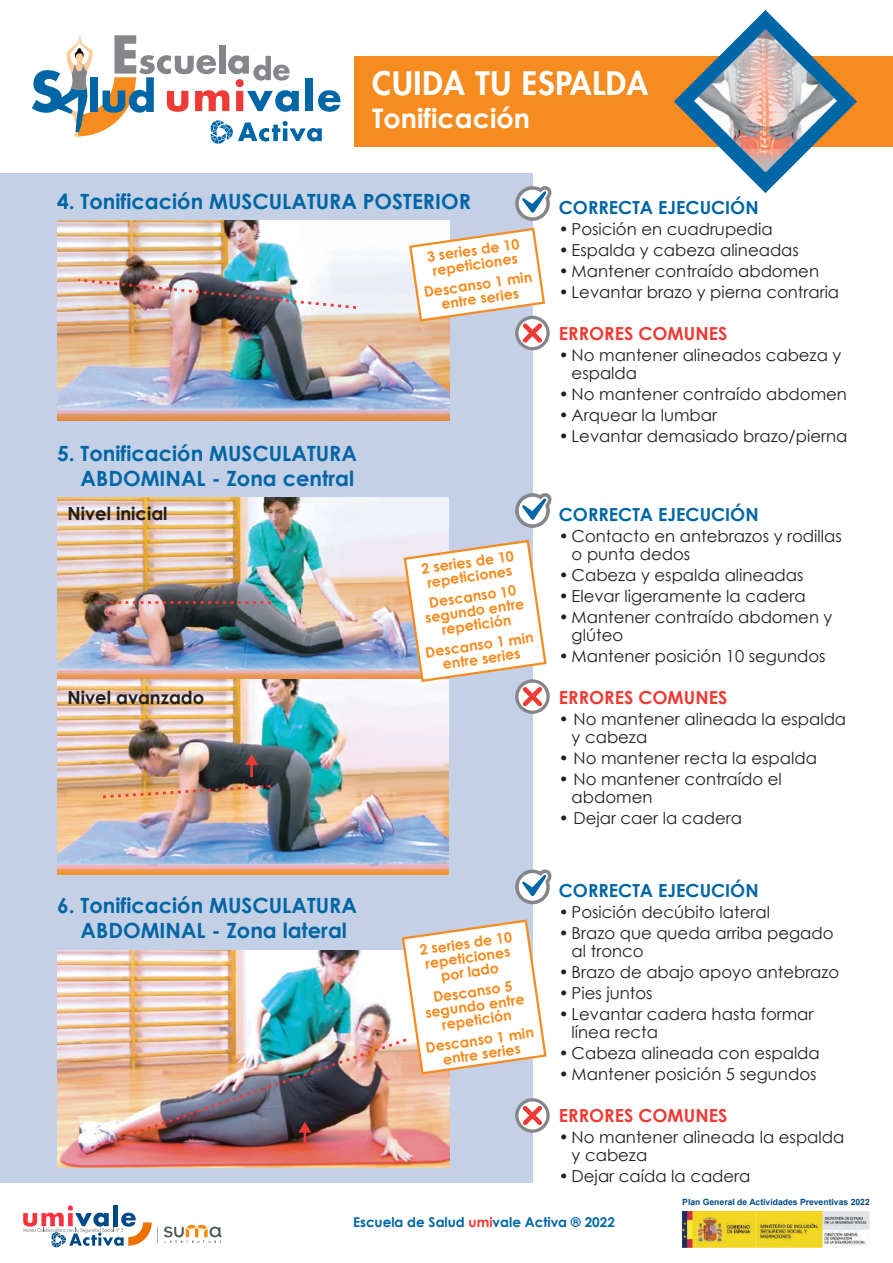
<style>
.page{position:relative;width:893px;height:1263px;background:#fff}
.page>*{position:absolute;margin:0;border:0;box-sizing:border-box;transform-origin:0 0}
.t1{font:800 31.5px "Futura LT";letter-spacing:.025em;color:#fff}
.t2{font:700 27px "Century Gothic";color:#fff}
.t3{font:700 21px/25.2px "Century Gothic";color:#0166a5;text-align:right}
.t4{font:700 18px "Century Gothic";color:#0166a5}
.t5{font:700 18px "Century Gothic";color:#ee3b35}
.t6{font:700 18px "Century Gothic";color:#231f20}
.t7{font:16.5px/18px "Century Gothic";color:#231f20}
.t8{font:700 14.25px/14.2px "Century Gothic";color:#f68b1f;text-align:center}
.t9{font:700 13.5px "Century Gothic";color:#0166a5}
.t10{font:700 8.55px "Arial";color:#004a87}
.s1{color:#ee3b35}
</style>
<div class="page">
<div style="left:0;top:173px;width:533px;height:1010px;background:#c4d0e6"></div>
<img style="left:57px;top:950px;width:392px;height:217px">
<div style="left:515px;top:316px;width:35px;height:34px;background:#848689;border-radius:50%"></div>
<div style="left:518px;top:319px;width:28px;height:28px;background:#fff;border-radius:50%"></div>
<svg style="left:515px;top:493px;width:37px;height:35px"></svg>
<svg style="left:515px;top:679px;width:35px;height:35px"></svg>
<div style="left:518px;top:683px;width:28px;height:27px;background:#fff;border-radius:50%"></div>
<svg style="left:515px;top:869px;width:37px;height:35px"></svg>
<svg style="left:515px;top:1098px;width:35px;height:35px"></svg>
<img style="left:57px;top:221px;width:392px;height:199px">
<img style="left:75px;top:277px;width:284px;height:33px">
<svg style="left:408px;top:186px;width:144px;height:157px"></svg>
<img style="left:57px;top:498px;width:391px;height:181px">
<svg style="left:95px;top:601px;width:176px;height:3px"></svg>
<img style="left:57px;top:679px;width:391px;height:196px">
<img style="left:100px;top:783px;width:177px;height:17px">
<svg style="left:245px;top:754px;width:13px;height:23px"></svg>
<svg style="left:402px;top:538px;width:146px;height:168px"></svg>
<img style="left:88px;top:919px;width:460px;height:232px">
<div style="left:354px;top:56px;width:539px;height:91px;background:#f68b1f"></div>
<svg style="left:674px;top:10px;width:183px;height:183px"></svg>
<img style="left:694px;top:30px;width:142px;height:141px">
<img style="left:682px;top:1211px;width:188px;height:36px">
<svg style="left:32px;top:35px;width:308px;height:109px"></svg>
<svg style="left:164px;top:1225px;width:57px;height:18px"></svg>
<svg style="left:23px;top:1205px;width:135px;height:42px"></svg>
<h1 class="t1" style="left:372px;top:63px;width:277px">CUIDA TU ESPALDA</h1>
<h2 class="t2" style="left:372px;top:98px;width:159px">Tonificación</h2>
<p class="t3" style="left:57px;top:188px;width:415px">4. Tonificación MUSCULATURA POSTERIOR</p>
<p class="t3" style="left:57px;top:439px;width:301px">5. Tonificación MUSCULATURA<br>ABDOMINAL - Zona central</p>
<p class="t6" style="left:68px;top:500px;width:102px">Nivel inicial</p>
<p class="t6" style="left:68px;top:684px;width:138px">Nivel avanzado</p>
<p class="t8" style="left:426px;top:249px;width:95px;text-align:left;rotate:-8deg">3 series de 10 repeticiones</p>
<p class="t8" style="left:423px;top:284px;width:111px;rotate:-8deg">Descanso 1 min entre series</p>
<p class="t8" style="left:420px;top:561px;width:95px;text-align:left;rotate:-8deg">2 series de 10 repeticiones</p>
<p class="t8" style="left:422px;top:596px;width:102px;rotate:-8deg">Descanso 10 segundo entre repetición</p>
<p class="t8" style="left:424px;top:644px;width:111px;rotate:-8deg">Descanso 1 min entre series</p>
<p class="t3" style="left:81px;top:892px;width:278px;text-align:left;text-indent:-24px">6. Tonificación MUSCULATURA<br>ABDOMINAL - Zona lateral</p>
<p class="t8" style="left:419px;top:942px;width:95px;rotate:-8deg">2 series de 10 repeticiones por lado</p>
<p class="t8" style="left:422px;top:991px;width:102px;rotate:-8deg">Descanso 5 segundo entre repetición</p>
<p class="t8" style="left:425px;top:1040px;width:111px;rotate:-8deg">Descanso 1 min entre series</p>
<p class="t4" style="left:559px;top:194px;width:201px">CORRECTA EJECUCIÓN</p>
<p class="t7" style="left:559px;top:220px;width:215px">• Posición en cuadrupedia</p>
<p class="t7" style="left:559px;top:241px;width:242px">• Espalda y cabeza alineadas</p>
<p class="t7" style="left:559px;top:262px;width:262px">• Mantener contraído abdomen</p>
<p class="t7" style="left:559px;top:283px;width:282px">• Levantar brazo y pierna contraria</p>
<p class="t5" style="left:559px;top:320px;width:170px">ERRORES COMUNES</p>
<p class="t7" style="left:572px;top:346px;width:271px;text-indent:-13px">• No mantener alineados cabeza y espalda</p>
<p class="t7" style="left:559px;top:385px;width:290px">• No mantener contraído abdomen</p>
<p class="t7" style="left:559px;top:406px;width:160px">• Arquear la lumbar</p>
<p class="t7" style="left:559px;top:427px;width:290px">• Levantar demasiado brazo/pierna</p>
<p class="t4" style="left:559px;top:501px;width:201px">CORRECTA EJECUCIÓN</p>
<p class="t7" style="left:572px;top:527px;width:272px;text-indent:-13px">• Contacto en antebrazos y rodillas o punta dedos</p>
<p class="t7" style="left:559px;top:566px;width:246px">• Cabeza y espalda alineadas</p>
<p class="t7" style="left:559px;top:587px;width:248px">• Elevar ligeramente la cadera</p>
<p class="t7" style="left:572px;top:608px;width:262px;text-indent:-13px">• Mantener contraído abdomen y glúteo</p>
<p class="t7" style="left:559px;top:647px;width:268px">• Mantener posición 10 segundos</p>
<p class="t5" style="left:559px;top:684px;width:170px">ERRORES COMUNES</p>
<p class="t7" style="left:572px;top:710px;width:276px;text-indent:-13px">• No mantener alineada la espalda y cabeza</p>
<p class="t7" style="left:559px;top:749px;width:260px">• No mantener recta la espalda</p>
<p class="t7" style="left:572px;top:770px;width:212px;text-indent:-13px">• No mantener contraído el abdomen</p>
<p class="t7" style="left:559px;top:809px;width:185px">• Dejar caer la cadera</p>
<p class="t4" style="left:559px;top:877px;width:201px">CORRECTA EJECUCIÓN</p>
<p class="t7" style="left:559px;top:903px;width:213px">• Posición decúbito lateral</p>
<p class="t7" style="left:572px;top:924px;width:263px;text-indent:-13px">• Brazo que queda arriba pegado al tronco</p>
<p class="t7" style="left:559px;top:963px;width:282px">• Brazo de abajo apoyo antebrazo</p>
<p class="t7" style="left:559px;top:984px;width:95px">• Pies juntos</p>
<p class="t7" style="left:572px;top:1005px;width:243px;text-indent:-13px">• Levantar cadera hasta formar línea recta</p>
<p class="t7" style="left:559px;top:1044px;width:262px">• Cabeza alineada con espalda</p>
<p class="t7" style="left:559px;top:1065px;width:259px">• Mantener posición 5 segundos</p>
<p class="t5" style="left:559px;top:1102px;width:170px">ERRORES COMUNES</p>
<p class="t7" style="left:572px;top:1128px;width:274px;text-indent:-13px">• No mantener alineada la espalda y cabeza</p>
<p class="t7" style="left:559px;top:1167px;width:193px">• Dejar caída la cadera</p>
<p class="t10" style="left:682px;top:1195px;width:189px">Plan General de Actividades Preventivas 2022</p>
<p class="t9" style="left:353px;top:1212px;width:263px">Escuela de Salud <span class="s1">umi</span>vale Activa ® 2022</p>
</div>
